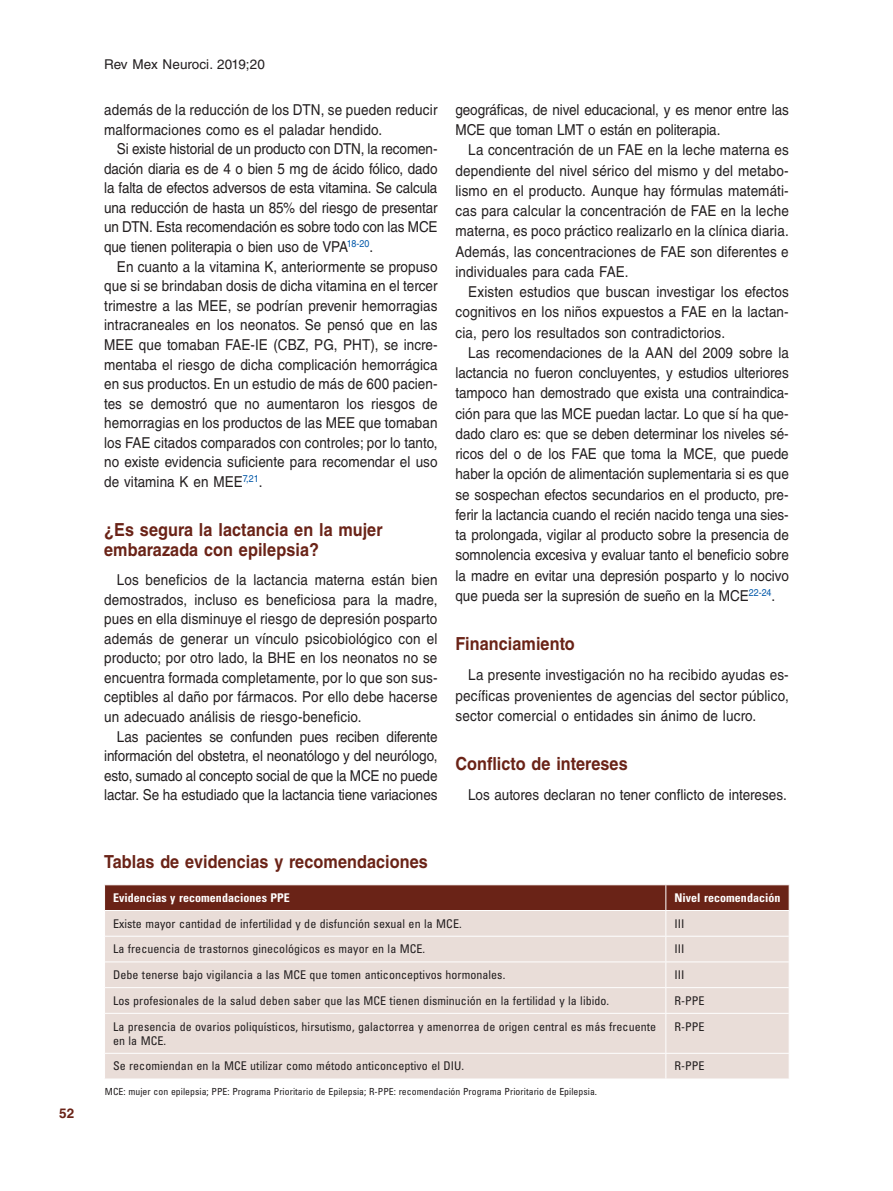
<style>
.page{position:relative;width:893px;height:1191px;background:#fff}
.page>*{position:absolute;margin:0;border:0;box-sizing:border-box;transform-origin:0 0}
.t1{font:700 18px/19.5px "Helvetica LT Std";letter-spacing:.005em;color:#6a2317;scale:.9 1}
.t2{font:15px/20.2px "Helvetica LT Std";letter-spacing:.005em;color:#231f20;text-align:justify;scale:.9 1}
.t3{font:13.5px "Helvetica LT Std";letter-spacing:.005em;color:#231f20}
.t4{font:700 13.5px "Helvetica LT Std";color:#6a2317}
.t5{font:condensed 12px/14.2px "Univers LT Std";letter-spacing:.005em;color:#231f20}
.t6{font:700 condensed 12px "Univers LT Std";letter-spacing:.005em;color:#fff}
.t7{font:condensed 9.75px "Univers LT Std";letter-spacing:.005em;color:#231f20}
</style>
<div class="page">
<div style="left:105px;top:1014px;width:684px;height:64px;background:#e9ddd8"></div>
<hr style="left:665px;top:1013px;width:1px;height:40px;background:#fff">
<svg style="left:665px;top:1054px;width:1px;height:24px"></svg>
<svg style="left:104px;top:884px;width:686px;height:129px;background:#d1bbb4"></svg>
<hr style="left:104px;top:1053px;width:562px;height:1px;background:#fff">
<hr style="left:666px;top:1053px;width:123px;height:1px;background:#fff">
<p class="t4" style="left:59px;top:1104px;width:17px">52</p>
<p class="t3" style="left:104px;top:57px;width:162px">Rev Mex Neuroci. 2019;20</p>
<p class="t2" style="left:104px;top:100px;width:372px;line-height:19.5px">además de la reducción de los DTN, se pueden reducir malformaciones como es el paladar hendido.</p>
<p class="t2" style="left:104px;top:139px;width:372px;line-height:19.5px;text-indent:13px">Si existe historial de un producto con DTN, la recomen&shy;dación diaria es de 4 o bien 5 mg de ácido fólico, dado la falta de efectos adversos de esta vitamina. Se calcula una reducción de hasta un 85% del riesgo de presentar un DTN. Esta recomendación es sobre todo con las MCE que tienen politerapia o bien uso de VPA<sup>18-20</sup>.</p>
<p class="t2" style="left:104px;top:256px;width:372px;line-height:19.6px;text-indent:13px">En cuanto a la vitamina K, anteriormente se propuso que si se brindaban dosis de dicha vitamina en el tercer trimestre a las MEE, se podrían prevenir hemorragias intracraneales en los neonatos. Se pensó que en las MEE que tomaban FAE-IE (CBZ, PG, PHT), se incre&shy;mentaba el riesgo de dicha complicación hemorrágica en sus productos. En un estudio de más de 600 pacien&shy;tes se demostró que no aumentaron los riesgos de hemorragias en los productos de las MEE que tomaban los FAE citados comparados con controles; por lo tanto, no existe evidencia suficiente para recomendar el uso de vitamina K en MEE<sup>7,21</sup>.</p>
<p class="t1" style="left:104px;top:519px;width:311px">¿Es segura la lactancia en la mujer embarazada con epilepsia?</p>
<p class="t2" style="left:104px;top:570px;width:372px;line-height:19.5px;text-indent:13px">Los beneficios de la lactancia materna están bien demostrados, incluso es beneficiosa para la madre, pues en ella disminuye el riesgo de depresión posparto además de generar un vínculo psicobiológico con el producto; por otro lado, la BHE en los neonatos no se encuentra formada completamente, por lo que son sus&shy;ceptibles al daño por fármacos. Por ello debe hacerse un adecuado análisis de riesgo-beneficio.</p>
<p class="t2" style="left:104px;top:726px;width:372px;line-height:19.5px;text-indent:13px">Las pacientes se confunden pues reciben diferente información del obstetra, el neonatólogo y del neurólogo, esto, sumado al concepto social de que la MCE no puede lactar. Se ha estudiado que la lactancia tiene variaciones</p>
<p class="t2" style="left:455px;top:100px;width:372px">geográficas, de nivel educacional, y es menor entre las<br>MCE que toman LMT o están en politerapia.</p>
<p class="t2" style="left:455px;top:140px;width:372px;text-indent:13px">La concentración de un FAE en la leche materna es dependiente del nivel sérico del mismo y del metabo&shy;lismo en el producto. Aunque hay fórmulas matemáti&shy;cas para calcular la concentración de FAE en la leche materna, es poco práctico realizarlo en la clínica diaria.<br>Además, las concentraciones de FAE son diferentes e individuales para cada FAE.</p>
<p class="t2" style="left:455px;top:282px;width:372px;text-indent:13px">Existen estudios que buscan investigar los efectos cognitivos en los niños expuestos a FAE en la lactan&shy;cia, pero los resultados son contradictorios.</p>
<p class="t2" style="left:455px;top:342px;width:372px;text-indent:13px">Las recomendaciones de la AAN del 2009 sobre la lactancia no fueron concluyentes, y estudios ulteriores tampoco han demostrado que exista una contraindica&shy;ción para que las MCE puedan lactar. Lo que sí ha que&shy;dado claro es: que se deben determinar los niveles sé&shy;ricos del o de los FAE que toma la MCE, que puede haber la opción de alimentación suplementaria si es que se sospechan efectos secundarios en el producto, pre&shy;ferir la lactancia cuando el recién nacido tenga una sies&shy;ta prolongada, vigilar al producto sobre la presencia de somnolencia excesiva y evaluar tanto el beneficio sobre la madre en evitar una depresión posparto y lo nocivo que pueda ser la supresión de sueño en la MCE<sup>22-24</sup>.</p>
<p class="t1" style="left:455px;top:634px;width:134px">Financiamiento</p>
<p class="t2" style="left:455px;top:665px;width:372px;text-indent:13px">La presente investigación no ha recibido ayudas es&shy;pecíficas provenientes de agencias del sector público, sector comercial o entidades sin ánimo de lucro.</p>
<p class="t1" style="left:455px;top:754px;width:193px">Conflicto de intereses</p>
<p class="t2" style="left:468px;top:785px;width:355px">Los autores declaran no tener conflicto de intereses.</p>
<p class="t1" style="left:104px;top:851px;width:361px">Tablas de evidencias y recomendaciones</p>
<p class="t6" style="left:113px;top:890px;width:178px">Evidencias y recomendaciones PPE</p>
<p class="t6" style="left:674px;top:890px;width:108px">Nivel recomendación</p>
<p class="t5" style="left:113px;top:916px;width:350px">Existe mayor cantidad de infertilidad y de disfunción sexual en la MCE.</p>
<p class="t5" style="left:674px;top:916px;width:12px">III</p>
<p class="t5" style="left:113px;top:941px;width:314px">La frecuencia de trastornos ginecológicos es mayor en la MCE.</p>
<p class="t5" style="left:674px;top:941px;width:12px">III</p>
<p class="t5" style="left:113px;top:967px;width:394px">Debe tenerse bajo vigilancia a las MCE que tomen anticonceptivos hormonales.</p>
<p class="t5" style="left:674px;top:967px;width:12px">III</p>
<p class="t5" style="left:113px;top:993px;width:498px">Los profesionales de la salud deben saber que las MCE tienen disminución en la fertilidad y la libido.</p>
<p class="t5" style="left:674px;top:993px;width:32px">R‑PPE</p>
<p class="t5" style="left:113px;top:1019px;width:545px">La presencia de ovarios poliquísticos, hirsutismo, galactorrea y amenorrea de origen central es más frecuente en la MCE.</p>
<p class="t5" style="left:674px;top:1019px;width:32px">R‑PPE</p>
<p class="t5" style="left:113px;top:1059px;width:353px">Se recomiendan en la MCE utilizar como método anticonceptivo el DIU.</p>
<p class="t5" style="left:674px;top:1059px;width:32px">R‑PPE</p>
<p class="t7" style="left:105px;top:1085px;width:494px">MCE: mujer con epilepsia; PPE: Programa Prioritario de Epilepsia; R‑PPE: recomendación Programa Prioritario de Epilepsia.</p>
</div>
